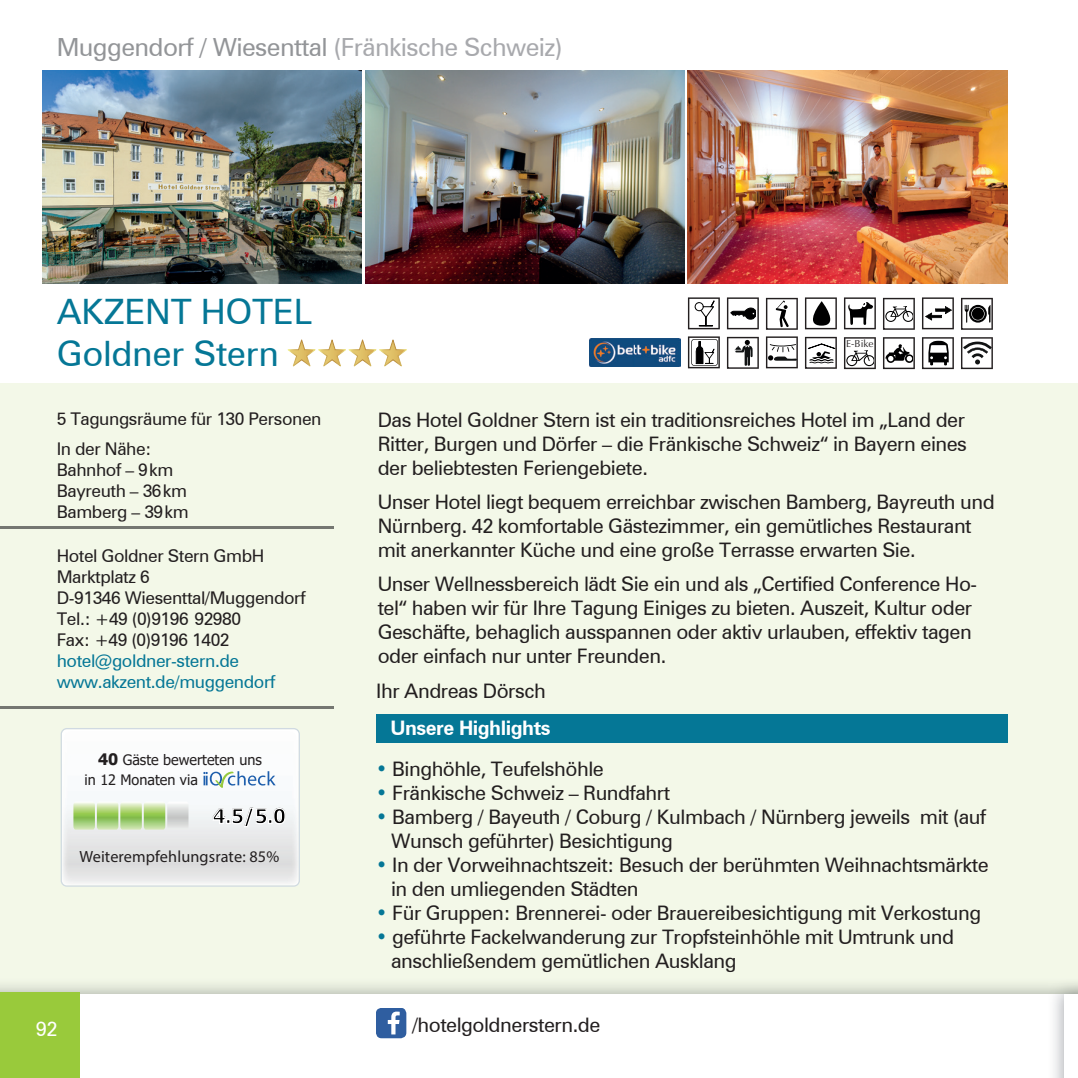
<style>
.page{position:relative;width:1078px;height:1078px;background:#fff}
.page>*{position:absolute;margin:0;border:0;box-sizing:border-box;transform-origin:0 0}
.t1{font:35px/42px "Zurich BT";letter-spacing:-.01em;color:#057796}
.t2{font:25px "Zurich BT";letter-spacing:-.025em;color:#939598}
.t3{font:700 20.25px "Tahoma";color:#000}
.t4{font:20px/24px "Zurich BT";letter-spacing:-.025em;color:#231f20}
.t5{font:700 20px "Zurich BT";letter-spacing:-.025em;color:#fff}
.t6{font:20px "Zurich BT";color:#fff}
.t7{font:17.5px/21px "Zurich BT";letter-spacing:-.025em;color:#231f20}
.t8{font:17.5px/21px "Zurich BT";letter-spacing:-.025em;color:#057796}
.t9{font:16.25px "Myriad Pro";letter-spacing:.01em;color:#231f20}
.t10{font:14.5px/19.2px "Tahoma";color:#231f20}
.t11{font:10px "Optima LT Std";color:#231f20}
.s1{color:#a8a9ad}
.s2{font-weight:700;font-size:15.75px}
.s3{color:#057796}
</style>
<div class="page">
<div style="left:0;top:383px;width:1077px;height:641px;background:#f3f8e8"></div>
<img style="left:0;top:985px;width:1047px;height:8px">
<div style="left:0;top:993px;width:1077px;height:84px;background:#fff"></div>
<div style="left:0;top:992px;width:79px;height:85px;background:#99ca3b"></div>
<img style="left:43px;top:71px;width:318px;height:212px">
<img style="left:365px;top:71px;width:319px;height:212px">
<img style="left:687px;top:71px;width:319px;height:212px">
<svg style="left:883px;top:298px;width:31px;height:32px"></svg>
<svg style="left:844px;top:337px;width:31px;height:32px"></svg>
<img style="left:589px;top:338px;width:91px;height:28px">
<svg style="left:883px;top:337px;width:31px;height:32px"></svg>
<svg style="left:687px;top:297px;width:32px;height:32px"></svg>
<svg style="left:804px;top:337px;width:32px;height:32px"></svg>
<svg style="left:726px;top:297px;width:32px;height:32px"></svg>
<svg style="left:726px;top:337px;width:32px;height:32px"></svg>
<svg style="left:687px;top:336px;width:32px;height:32px"></svg>
<svg style="left:765px;top:336px;width:32px;height:32px"></svg>
<svg style="left:804px;top:297px;width:32px;height:32px"></svg>
<svg style="left:765px;top:298px;width:32px;height:32px"></svg>
<svg style="left:844px;top:297px;width:31px;height:32px"></svg>
<svg style="left:961px;top:298px;width:31px;height:32px"></svg>
<svg style="left:922px;top:337px;width:31px;height:32px"></svg>
<svg style="left:922px;top:297px;width:31px;height:32px"></svg>
<svg style="left:961px;top:337px;width:31px;height:32px"></svg>
<svg style="left:288px;top:340px;width:118px;height:26px"></svg>
<div style="left:376px;top:714px;width:631px;height:28px;background:#057796"></div>
<hr style="left:0;top:525px;width:333px;height:3px;background:#747771">
<hr style="left:0;top:705px;width:333px;height:3px;background:#747771">
<svg style="left:376px;top:1008px;width:30px;height:29px"></svg>
<svg style="left:61px;top:728px;width:239px;height:158px"></svg>
<p class="t2" style="left:57px;top:32px;width:507px">Muggendorf / Wiesenttal <span class="s1">(Fränkische Schweiz)</span></p>
<h1 class="t1" style="left:57px;top:290px;width:257px">AKZENT HOTEL<br>Goldner Stern</h1>
<p class="t11" style="left:846px;top:338px;width:29px">E-Bike</p>
<p class="t7" style="left:57px;top:403px;width:266px;line-height:30px">5 Tagungsräume für 130 Personen<br>In der Nähe:</p>
<p class="t7" style="left:57px;top:458px;width:133px">Bahnhof – 9 km<br>Bayreuth – 36 km<br>Bamberg – 39 km</p>
<p class="t7" style="left:57px;top:545px;width:250px">Hotel Goldner Stern GmbH<br>Marktplatz 6<br>D-91346 Wiesenttal/Muggendorf<br>Tel.: +49 (0)9196 92980<br>Fax: +49 (0)9196 1402</p>
<p class="t8" style="left:57px;top:650px;width:220px">hotel@goldner-stern.de www.akzent.de/muggendorf</p>
<p class="t10" style="left:84px;top:751px;width:179px;text-indent:14px"><span class="s2">40</span> Gäste bewerteten uns in 12 Monaten via</p>
<p class="t3" style="left:213px;top:801px;width:75px">4.5/5.0</p>
<p class="t9" style="left:79px;top:846px;width:201px">Weiterempfehlungsrate: 85%</p>
<p class="t6" style="left:36px;top:1016px;width:23px">92</p>
<p class="t4" style="left:377px;top:407px;width:590px;text-align:justify">Das Hotel Goldner Stern ist ein traditionsreiches Hotel im „Land der Ritter, Burgen und Dörfer – die Fränkische Schweiz“ in Bayern eines der beliebtesten Feriengebiete.</p>
<p class="t4" style="left:377px;top:489px;width:618px">Unser Hotel liegt bequem erreichbar zwischen Bamberg, Bayreuth und<br>Nürnberg. 42 komfortable Gästezimmer, ein gemütliches Restaurant mit anerkannter Küche und eine große Terrasse erwarten Sie.</p>
<p class="t4" style="left:377px;top:571px;width:601px">Unser Wellnessbereich lädt Sie ein und als „Certified Conference Ho&shy;tel“ haben wir für Ihre Tagung Einiges zu bieten. Auszeit, Kultur oder Geschäfte, behaglich ausspannen oder aktiv urlauben, effektiv tagen oder einfach nur unter Freunden.</p>
<p class="t4" style="left:376px;top:678px;width:171px">Ihr Andreas Dörsch</p>
<p class="t5" style="left:390px;top:716px;width:162px">Unsere Highlights</p>
<p class="t4" style="left:376px;top:756px;width:229px"><span class="s3">•</span> Binghöhle, Teufelshöhle</p>
<p class="t4" style="left:376px;top:780px;width:296px"><span class="s3">•</span> Fränkische Schweiz – Rundfahrt</p>
<p class="t4" style="left:391px;top:804px;width:596px;text-indent:-15px"><span class="s3">•</span> Bamberg / Bayeuth / Coburg / Kulmbach / Nürnberg jeweils mit (auf<br>Wunsch geführter) Besichtigung</p>
<p class="t4" style="left:391px;top:852px;width:599px;text-indent:-15px"><span class="s3">•</span> In der Vorweihnachtszeit: Besuch der berühmten Weihnachtsmärkte in den umliegenden Städten</p>
<p class="t4" style="left:376px;top:900px;width:607px"><span class="s3">•</span> Für Gruppen: Brennerei- oder Brauereibesichtigung mit Verkostung</p>
<p class="t4" style="left:391px;top:924px;width:564px;text-indent:-15px"><span class="s3">•</span> geführte Fackelwanderung zur Tropfsteinhöhle mit Umtrunk und anschließendem gemütlichen Ausklang</p>
<p class="t4" style="left:412px;top:1012px;width:190px">/hotelgoldnerstern.de</p>
</div>
